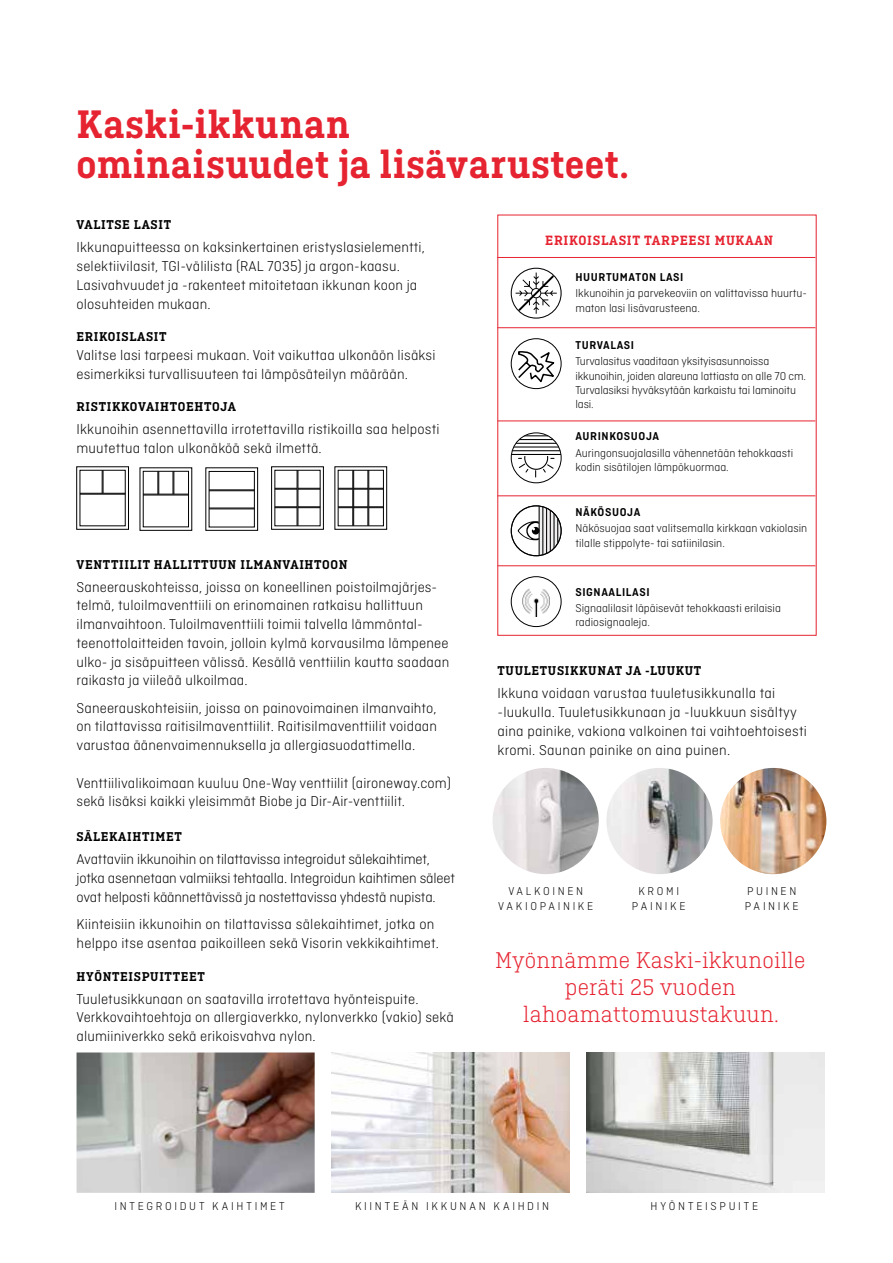
<style>
.page{position:relative;width:893px;height:1263px;background:#fff}
.page>*{position:absolute;margin:0;border:0;box-sizing:border-box;transform-origin:0 0}
.t1{font:600 42px/40.5px "Ciutadella Slab";letter-spacing:.01em;color:#e62330}
.t2{font:300 24px/27px "Ciutadella Slab";letter-spacing:.01em;color:#e62330;text-align:center}
.t3{font:300 15px/18.8px "Ciutadella";letter-spacing:.01em;color:#000}
.t4{font:300 15px/18.8px "Ciutadella";letter-spacing:-.01em;color:#000}
.t5{font:600 14.25px "Ciutadella Slab";letter-spacing:.05em;color:#e62330}
.t6{font:600 13.5px "Ciutadella Slab";letter-spacing:.05em;color:#000}
.t7{font:300 12px/14.2px "Ciutadella";color:#000}
.t8{font:600 12px "Ciutadella";letter-spacing:.05em;color:#000}
.t9{font:300 12px/14.4px "Ciutadella";letter-spacing:.215em;color:#000;text-align:center}
.t10{font:300 12px "Ciutadella";letter-spacing:.235em;color:#000}
.t11{font:300 12px/14.4px "Ciutadella";letter-spacing:.22em;color:#000;text-align:center}
.t12{font:300 12px "Ciutadella";letter-spacing:.225em;color:#000}
.t13{font:300 12px "Ciutadella";letter-spacing:.23em;color:#000}
</style>
<div class="page">
<svg style="left:512px;top:269px;width:48px;height:48px"></svg>
<hr style="left:511px;top:454px;width:50px;height:1px;background:#000">
<hr style="left:511px;top:450px;width:49px;height:1px;background:#000">
<hr style="left:511px;top:446px;width:49px;height:1px;background:#000">
<div style="left:511px;top:432px;width:50px;height:51px;border:1px solid #000;border-radius:50%"></div>
<svg style="left:515px;top:435px;width:42px;height:42px"></svg>
<svg style="left:517px;top:349px;width:40px;height:35px"></svg>
<div style="left:511px;top:338px;width:50px;height:51px;border:1px solid #000;border-radius:50%"></div>
<svg style="left:518px;top:506px;width:43px;height:50px"></svg>
<div style="left:511px;top:506px;width:50px;height:50px;border:1px solid #000;border-radius:50%"></div>
<hr style="left:497px;top:327px;width:318px;height:1px;background:#e62330">
<hr style="left:497px;top:421px;width:318px;height:1px;background:#e62330">
<hr style="left:497px;top:496px;width:318px;height:1px;background:#e62330">
<hr style="left:497px;top:257px;width:318px;height:1px;background:#e62330">
<img style="left:77px;top:1052px;width:238px;height:141px">
<img style="left:587px;top:1052px;width:238px;height:141px">
<img style="left:332px;top:1052px;width:238px;height:141px">
<img style="left:606px;top:768px;width:107px;height:106px;border-radius:53px">
<img style="left:720px;top:768px;width:106px;height:106px;border-radius:53px">
<img style="left:493px;top:768px;width:106px;height:106px;border-radius:53px">
<hr style="left:80px;top:493px;width:45px;height:1px;background:#000">
<hr style="left:80px;top:494px;width:45px;height:1px;background:#000">
<svg style="left:102px;top:470px;width:2px;height:23px"></svg>
<div style="left:143px;top:471px;width:46px;height:56px;border:1px solid #000"></div>
<hr style="left:143px;top:494px;width:45px;height:1px;background:#000">
<hr style="left:143px;top:495px;width:45px;height:1px;background:#000">
<svg style="left:173px;top:471px;width:2px;height:23px"></svg>
<svg style="left:158px;top:471px;width:1px;height:23px"></svg>
<div style="left:209px;top:471px;width:46px;height:56px;border:1px solid #000"></div>
<hr style="left:209px;top:490px;width:45px;height:1px;background:#000">
<hr style="left:209px;top:508px;width:45px;height:1px;background:#000">
<hr style="left:209px;top:509px;width:45px;height:1px;background:#000">
<div style="left:271px;top:467px;width:53px;height:62px;border:1px solid #000"></div>
<svg style="left:275px;top:488px;width:45px;height:2px"></svg>
<svg style="left:275px;top:506px;width:45px;height:2px"></svg>
<hr style="left:297px;top:470px;width:1px;height:56px;background:#000">
<hr style="left:298px;top:470px;width:1px;height:56px;background:#000">
<div style="left:338px;top:470px;width:46px;height:56px;border:1px solid #000"></div>
<hr style="left:368px;top:470px;width:1px;height:56px;background:#000">
<hr style="left:352px;top:470px;width:1px;height:56px;background:#000">
<hr style="left:353px;top:470px;width:1px;height:56px;background:#000">
<svg style="left:338px;top:506px;width:45px;height:2px"></svg>
<svg style="left:338px;top:488px;width:45px;height:2px"></svg>
<div style="left:511px;top:576px;width:50px;height:51px;border:1px solid #000;border-radius:50%"></div>
<img style="left:522px;top:588px;width:28px;height:28px">
<hr style="left:497px;top:565px;width:318px;height:1px;background:#e62330">
<h1 class="t1" style="left:77px;top:104px;width:554px">Kaski-ikkunan<br>ominaisuudet ja lisävarusteet.</h1>
<p class="t6" style="left:77px;top:217px;width:96px">VALITSE LASIT</p>
<p class="t3" style="left:77px;top:238px;width:350px">Ikkunapuitteessa on kaksinkertainen eristyslasielementti, selektiivilasit, TGI-välilista (RAL 7035) ja argon-kaasu.<br>Lasivahvuudet ja -rakenteet mitoitetaan ikkunan koon ja olosuhteiden mukaan.</p>
<p class="t6" style="left:77px;top:329px;width:92px">ERIKOISLASIT</p>
<p class="t3" style="left:77px;top:346px;width:360px">Valitse lasi tarpeesi mukaan. Voit vaikuttaa ulkonäön lisäksi esimerkiksi turvallisuuteen tai lämpösäteilyn määrään.</p>
<p class="t6" style="left:77px;top:399px;width:161px">RISTIKKOVAIHTOEHTOJA</p>
<p class="t3" style="left:77px;top:420px;width:364px">Ikkunoihin asennettavilla irrotettavilla ristikoilla saa helposti muutettua talon ulkonäköä sekä ilmettä.</p>
<p class="t6" style="left:77px;top:556px;width:273px">VENTTIILIT HALLITTUUN ILMANVAIHTOON</p>
<p class="t3" style="left:77px;top:577px;width:374px">Saneerauskohteissa, joissa on koneellinen poistoilmajärjes&shy;telmä, tuloilmaventtiili on erinomainen ratkaisu hallittuun ilmanvaihtoon. Tuloilmaventtiili toimii talvella lämmöntal&shy;teenottolaitteiden tavoin, jolloin kylmä korvausilma lämpenee ulko- ja sisäpuitteen välissä. Kesällä venttiilin kautta saadaan raikasta ja viileää ulkoilmaa.</p>
<p class="t3" style="left:77px;top:698px;width:362px;text-align:justify">Saneerauskohteisiin, joissa on painovoimainen ilmanvaihto, on tilattavissa raitisilmaventtiilit. Raitisilmaventtiilit voidaan varustaa äänenvaimennuksella ja allergiasuodattimella.</p>
<p class="t3" style="left:77px;top:773px;width:376px">Venttiilivalikoimaan kuuluu One-Way venttiilit (aironeway.com) sekä lisäksi kaikki yleisimmät Biobe ja Dir-Air-venttiilit.</p>
<p class="t6" style="left:77px;top:829px;width:107px">SÄLEKAIHTIMET</p>
<p class="t4" style="left:77px;top:850px;width:380px">Avattaviin ikkunoihin on tilattavissa integroidut sälekaihtimet, jotka asennetaan valmiiksi tehtaalla. Integroidun kaihtimen säleet ovat helposti käännettävissä ja nostettavissa yhdestä nupista.</p>
<p class="t3" style="left:77px;top:915px;width:364px">Kiinteisiin ikkunoihin on tilattavissa sälekaihtimet, jotka on helppo itse asentaa paikoilleen sekä Visorin vekkikaihtimet.</p>
<p class="t6" style="left:77px;top:968px;width:130px">HYÖNTEISPUITTEET</p>
<p class="t3" style="left:77px;top:989px;width:379px">Tuuletusikkunaan on saatavilla irrotettava hyönteispuite.<br>Verkkovaihtoehtoja on allergiaverkko, nylonverkko (vakio) sekä alumiiniverkko sekä erikoisvahva nylon.</p>
<p class="t5" style="left:545px;top:232px;width:229px">ERIKOISLASIT TARPEESI MUKAAN</p>
<p class="t8" style="left:575px;top:270px;width:110px">HUURTUMATON LASI</p>
<p class="t7" style="left:575px;top:286px;width:233px">Ikkunoihin ja parvekeoviin on valittavissa huurtu&shy;maton lasi lisävarusteena.</p>
<p class="t8" style="left:575px;top:338px;width:60px">TURVALASI</p>
<p class="t7" style="left:575px;top:354px;width:232px">Turvalasitus vaaditaan yksityisasunnoissa ikkunoihin, joiden alareuna lattiasta on alle 70 cm.<br>Turvalasiksi hyväksytään karkaistu tai laminoitu lasi.</p>
<p class="t8" style="left:575px;top:430px;width:85px">AURINKOSUOJA</p>
<p class="t7" style="left:575px;top:446px;width:219px">Auringonsuojalasilla vähennetään tehokkaasti kodin sisätilojen lämpökuormaa.</p>
<p class="t8" style="left:575px;top:505px;width:66px">NÄKÖSUOJA</p>
<p class="t7" style="left:575px;top:521px;width:233px">Näkösuojaa saat valitsemalla kirkkaan vakiolasin tilalle stippolyte- tai satiinilasin.</p>
<p class="t8" style="left:575px;top:585px;width:76px">SIGNAALILASI</p>
<p class="t7" style="left:575px;top:601px;width:207px">Signaalilasit läpäisevät tehokkaasti erilaisia radiosignaaleja.</p>
<p class="t6" style="left:497px;top:663px;width:205px">TUULETUSIKKUNAT JA -LUUKUT</p>
<p class="t3" style="left:497px;top:684px;width:311px">Ikkuna voidaan varustaa tuuletusikkunalla tai -luukulla. Tuuletusikkunaan ja -luukkuun sisältyy aina painike, vakiona valkoinen tai vaihtoehtoisesti kromi. Saunan painike on aina puinen.</p>
<p class="t11" style="left:498px;top:884px;width:97px">VALKOINEN<br>VAKIOPAINIKE</p>
<p class="t9" style="left:632px;top:884px;width:55px">KROMI<br>PAINIKE</p>
<p class="t9" style="left:745px;top:884px;width:55px;text-align:left">PUINEN<br>PAINIKE</p>
<h2 class="t2" style="left:495px;top:946px;width:312px">Myönnämme Kaski-ikkunoille peräti 25 vuoden lahoamattomuustakuun.</h2>
<p class="t12" style="left:114px;top:1200px;width:172px">INTEGROIDUT KAIHTIMET</p>
<p class="t10" style="left:355px;top:1200px;width:195px">KIINTEÄN IKKUNAN KAIHDIN</p>
<p class="t13" style="left:651px;top:1200px;width:109px">HYÖNTEISPUITE</p>
</div>
